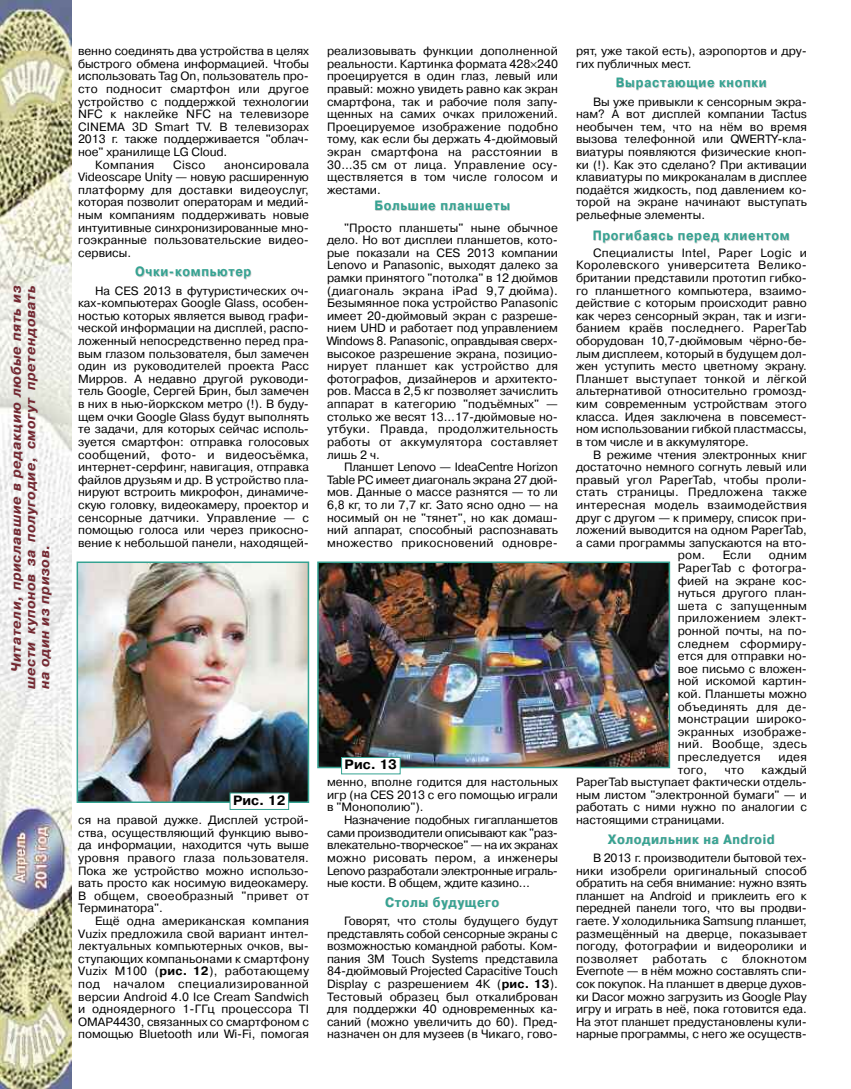
<style>
.page{position:relative;width:851px;height:1089px;background:#fff}
.page>*{position:absolute;margin:0;border:0;box-sizing:border-box;transform-origin:0 0}
.t1{font:700 13.5px "Pragmatica C";letter-spacing:.055em;color:#35a392;scale:.9 1}
.t2{font:italic 700 13.5px/14.1px "Pragmatica C";letter-spacing:.05em;color:#742730;text-align:justify}
.t3{font:700 13.5px "Pragmatica C";color:#000}
.t4{font:12px/12.6px "Pragmatica C";color:#000;text-align:justify}
.t5{font:12px "Pragmatica C";letter-spacing:.025em;color:#000}
.s1{font-weight:700}
</style>
<div class="page">
<img style="left:0;top:0;width:71px;height:1089px">
<img style="left:320px;top:564px;width:347px;height:201px">
<div style="left:317px;top:561px;width:353px;height:207px;border:2px solid #35a392"></div>
<div style="left:342px;top:757px;width:58px;height:16px;background:#fff"></div>
<div style="left:341px;top:757px;width:59px;height:17px;border:1px solid #35a392"></div>
<img style="left:80px;top:564px;width:226px;height:236px">
<div style="left:77px;top:561px;width:232px;height:242px;border:2px solid #35a392"></div>
<div style="left:230px;top:793px;width:58px;height:16px;background:#fff"></div>
<p class="t2" style="left:9px;top:689px;width:405px;text-indent:17px;rotate:-90deg">Читатели, приславшие в редакцию любые пять из шести купонов за полугодие, смогут претендовать на один из призов.</p>
<p class="t4" style="left:78px;top:45px;width:232px">венно соединять два устройства в целях</p>
<p class="t4" style="left:78px;top:57px;width:232px">быстрого обмена информацией. Чтобы</p>
<p class="t4" style="left:78px;top:70px;width:232px">использовать Tag On, пользователь про-</p>
<p class="t4" style="left:78px;top:82px;width:232px">сто подносит смартфон или другое</p>
<p class="t4" style="left:78px;top:95px;width:232px">устройство с поддержкой технологии</p>
<p class="t4" style="left:78px;top:108px;width:232px">NFC к наклейке NFC на телевизоре</p>
<p class="t4" style="left:78px;top:120px;width:232px">CINEMA 3D Smart TV. В телевизорах</p>
<p class="t4" style="left:78px;top:133px;width:232px">2013 г. также поддерживается "облач-</p>
<p class="t4" style="left:78px;top:145px;width:151px">ное" хранилище LG Cloud.</p>
<p class="t5" style="left:95px;top:157px;width:61px">Компания</p>
<p class="t4" style="left:173px;top:158px;width:34px">Cisco</p>
<p class="t4" style="left:78px;top:158px;width:232px;text-indent:146px">анонсировала Videoscape Unity — новую расширенную платформу для доставки видеоуслуг, которая позволит операторам и медий&shy;ным компаниям поддерживать новые интуитивные синхронизированные мно&shy;гоэкранные пользовательские видео&shy;сервисы.</p>
<p class="t1" style="left:135px;top:264px;width:131px">Очки-компьютер</p>
<p class="t4" style="left:78px;top:284px;width:232px;text-indent:17px">На CES 2013 в футуристических оч&shy;ках-компьютерах Google Glass, особен&shy;ностью которых является вывод графи&shy;ческой информации на дисплей, распо&shy;ложенный непосредственно перед пра&shy;вым глазом пользователя, был замечен один из руководителей проекта Расс Мирров. А недавно другой руководи&shy;тель Google, Сергей Брин, был замечен в них в нью-йоркском метро (!). В буду&shy;щем очки Google Glass будут выполнять те задачи, для которых сейчас исполь&shy;зуется смартфон: отправка голосовых сообщений, фото- и видеосъёмка, интернет-серфинг, навигация, отправка файлов друзьям и др. В устройство пла&shy;нируют встроить микрофон, динамиче&shy;скую головку, видеокамеру, проектор и сенсорные датчики. Управление — с помощью голоса или через прикосно&shy;вение к небольшой панели, находящей-</p>
<p class="t4" style="left:327px;top:45px;width:232px">реализовывать функции дополненной реальности. Картинка формата 428 240 проецируется в один глаз, левый или правый: можно увидеть равно как экран смартфона, так и рабочие поля запу&shy;щенных на самих очках приложений.<br>Проецируемое изображение подобно тому, как если бы держать 4-дюймовый экран смартфона на расстоянии в 30…35 см от лица. Управление осу&shy;ществляется в том числе голосом и жестами.</p>
<p class="t1" style="left:374px;top:198px;width:152px">Большие планшеты</p>
<p class="t4" style="left:327px;top:221px;width:232px;text-indent:17px">"Просто планшеты" ныне обычное дело. Но вот дисплеи планшетов, кото&shy;рые показали на CES 2013 компании Lenovo и Panasonic, выходят далеко за рамки принятого "потолка" в 12 дюймов (диагональ экрана iPad 9,7 дюйма).<br>Безымянное пока устройство Panasonic имеет 20-дюймовый экран с разреше&shy;нием UHD и работает под управлением Windows 8. Panasonic, оправдывая сверх&shy;высокое разрешение экрана, позицио&shy;нирует планшет как устройство для фотографов, дизайнеров и архитекто&shy;ров. Масса в 2,5 кг позволяет зачислить аппарат в категорию "подъёмных" — столько же весят 13…17-дюймовые но&shy;утбуки. Правда, продолжительность работы от аккумулятора составляет лишь 2 ч.</p>
<p class="t4" style="left:327px;top:460px;width:232px;text-indent:17px">Планшет Lenovo — IdeaCentre Horizon Table PC имеет диагональ экрана 27 дюй&shy;мов. Данные о массе разнятся — то ли 6,8 кг, то ли 7,7 кг. Зато ясно одно — на носимый он не "тянет", но как домаш&shy;ний аппарат, способный распознавать множество прикосновений одновре-</p>
<p class="t3" style="left:233px;top:792px;width:54px">Рис. 12</p>
<p class="t4" style="left:78px;top:813px;width:232px">ся на правой дужке. Дисплей устрой&shy;ства, осуществляющий функцию выво&shy;да информации, находится чуть выше уровня правого глаза пользователя.<br>Пока же устройство можно использо&shy;вать просто как носимую видеокамеру.<br>В общем, своеобразный "привет от Терминатора".</p>
<p class="t4" style="left:78px;top:914px;width:232px;text-indent:17px">Ещё одна американская компания Vuzix предложила свой вариант интел&shy;лектуальных компьютерных очков, вы&shy;ступающих компаньонами к смартфону Vuzix M100 (<span class="s1">рис. 12</span>), работающему под началом специализированной версии Android 4.0 Ice Cream Sandwich и одноядерного 1-ГГц процессора TI OMAP4430, связанных со смартфоном с помощью Bluetooth или Wi-Fi, помогая</p>
<p class="t3" style="left:344px;top:756px;width:54px">Рис. 13</p>
<p class="t4" style="left:327px;top:775px;width:232px">менно, вполне годится для настольных игр (на CES 2013 с его помощью играли в "Монополию").</p>
<p class="t4" style="left:327px;top:813px;width:232px;text-indent:17px">Назначение подобных гигапланшетов сами производители описывают как "раз&shy;влекательно-творческое" — на их экранах можно рисовать пером, а инженеры Lenovo разработали электронные играль&shy;ные кости. В общем, ждите казино…</p>
<p class="t1" style="left:385px;top:894px;width:128px">Столы будущего</p>
<p class="t4" style="left:327px;top:914px;width:232px;text-indent:17px">Говорят, что столы будущего будут представлять собой сенсорные экраны с возможностью командной работы. Ком&shy;пания 3M Touch Systems представила 84-дюймовый Projected Capacitive Touch Display с разрешением 4К (<span class="s1">рис. 13</span>).<br>Тестовый образец был откалиброван для поддержки 40 одновременных ка&shy;саний (можно увеличить до 60). Пред&shy;назначен он для музеев (в Чикаго, гово-</p>
<p class="t4" style="left:576px;top:45px;width:232px">рят, уже такой есть), аэропортов и дру&shy;гих публичных мест.</p>
<p class="t1" style="left:615px;top:75px;width:169px">Вырастающие кнопки</p>
<p class="t4" style="left:576px;top:95px;width:232px;text-indent:17px">Вы уже привыкли к сенсорным экра&shy;нам? А вот дисплей компании Tactus необычен тем, что на нём во время вызова телефонной или QWERTY-кла&shy;виатуры появляются физические кноп&shy;ки (!). Как это сделано? При активации клавиатуры по микроканалам в дисплее подаётся жидкость, под давлением ко&shy;торой на экране начинают выступать рельефные элементы.</p>
<p class="t1" style="left:592px;top:227px;width:220px">Прогибаясь перед клиентом</p>
<p class="t4" style="left:576px;top:246px;width:232px;text-indent:17px">Специалисты Intel, Paper Logic и Королевского университета Велико&shy;британии представили прототип гибко&shy;го планшетного компьютера, взаимо&shy;действие с которым происходит равно как через сенсорный экран, так и изги&shy;банием краёв последнего. PaperTab оборудован 10,7-дюймовым чёрно-бе&shy;лым дисплеем, который в будущем дол&shy;жен уступить место цветному экрану.<br>Планшет выступает тонкой и лёгкой альтернативой относительно громозд&shy;ким современным устройствам этого класса. Идея заключена в повсемест&shy;ном использовании гибкой пластмассы, в том числе и в аккумуляторе.</p>
<p class="t4" style="left:593px;top:448px;width:215px">В режиме чтения электронных книг</p>
<p class="t4" style="left:576px;top:460px;width:232px">достаточно немного согнуть левый или</p>
<p class="t4" style="left:576px;top:473px;width:232px">правый угол PaperTab, чтобы проли-</p>
<p class="t5" style="left:576px;top:485px;width:232px">стать страницы. Предложена также</p>
<p class="t5" style="left:576px;top:498px;width:232px">интересная модель взаимодействия</p>
<p class="t4" style="left:576px;top:511px;width:232px">друг с другом — к примеру, список при-</p>
<p class="t4" style="left:576px;top:523px;width:232px">ложений выводится на одном PaperTab,</p>
<p class="t4" style="left:576px;top:536px;width:232px">а сами программы запускаются на вто-</p>
<p class="t4" style="left:677px;top:549px;width:29px">ром.</p>
<p class="t4" style="left:722px;top:549px;width:30px">Если</p>
<p class="t4" style="left:677px;top:549px;width:131px;text-indent:91px">одним PaperTab с фотогра&shy;фией на экране кос&shy;нуться другого план&shy;шета с запущенным приложением элект&shy;ронной почты, на по&shy;следнем сформиру&shy;ется для отправки но&shy;вое письмо с вложен&shy;ной искомой картин&shy;кой. Планшеты можно объединять для де&shy;монстрации широко&shy;экранных изображе&shy;ний. Вообще, здесь преследуется</p>
<p class="t4" style="left:778px;top:750px;width:30px">идея</p>
<p class="t4" style="left:576px;top:763px;width:232px;text-indent:186px">каждый PaperTab выступает фактически отдель&shy;ным листом "электронной бумаги" — и работать с ними нужно по аналогии с настоящими страницами.</p>
<p class="t1" style="left:607px;top:831px;width:187px">Холодильник на Android</p>
<p class="t4" style="left:576px;top:851px;width:232px;text-indent:17px">В 2013 г. производители бытовой тех&shy;ники изобрели оригинальный способ обратить на себя внимание: нужно взять планшет на Android и приклеить его к передней панели того, что вы продви&shy;гаете. У холодильника Samsung планшет, размещённый на дверце, показывает погоду, фотографии и видеоролики и позволяет работать с блокнотом Evernote — в нём можно составлять спи&shy;сок покупок. На планшет в дверце духов&shy;ки Dacor можно загрузить из Google Play игру и играть в неё, пока готовится еда.<br>На этот планшет предустановлены кули&shy;нарные программы, с него же осуществ-</p>
<p class="t4" style="left:677px;top:763px;width:31px">того,</p>
<p class="t4" style="left:724px;top:763px;width:21px">что</p>
</div>
